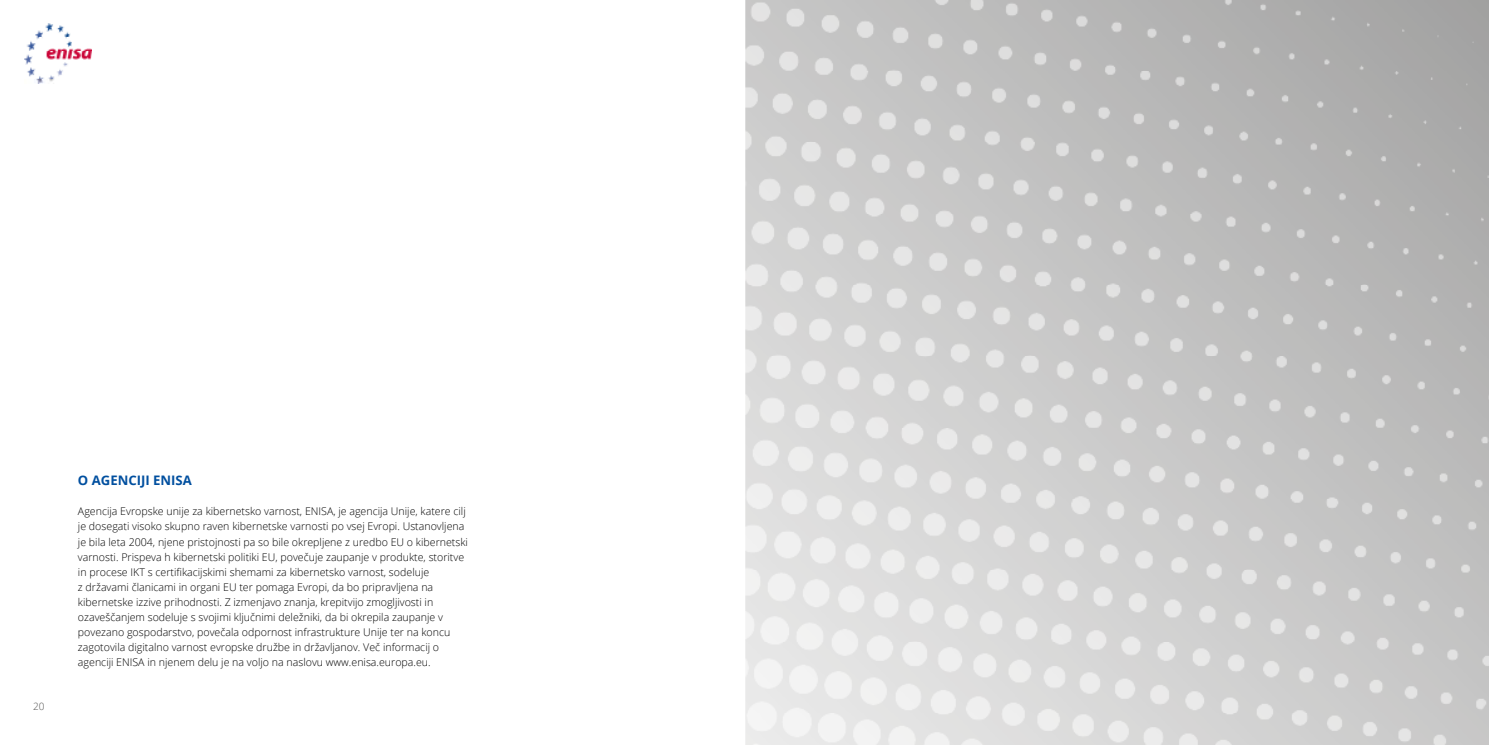
<style>
.page{position:relative;width:1489px;height:745px;background:#fff}
.page>*{position:absolute;margin:0;border:0;box-sizing:border-box;transform-origin:0 0}
.t1{font:700 13.12px "Open Sans";color:#004f9f}
.t2{font:300 10.62px/15px "Open Sans";color:#000}
.t3{font:300 10px "Open Sans";color:#575756}
</style>
<div class="page">
<img style="left:25px;top:23px;width:66px;height:61px">
<img style="left:745px;top:0;width:743px;height:744px">
<p class="t3" style="left:33px;top:699px;width:13px">20</p>
<p class="t1" style="left:78px;top:471px;width:115px">O AGENCIJI ENISA</p>
<p class="t2" style="left:78px;top:503px;width:391px">Agencija Evropske unije za kibernetsko varnost, ENISA, je agencija Unije, katere cilj je dosegati visoko skupno raven kibernetske varnosti po vsej Evropi. Ustanovljena je bila leta 2004, njene pristojnosti pa so bile okrepljene z uredbo EU o kibernetski varnosti. Prispeva h kibernetski politiki EU, povečuje zaupanje v produkte, storitve in procese IKT s certifikacijskimi shemami za kibernetsko varnost, sodeluje<br>z državami članicami in organi EU ter pomaga Evropi, da bo pripravljena na kibernetske izzive prihodnosti. Z izmenjavo znanja, krepitvijo zmogljivosti in ozaveščanjem sodeluje s svojimi ključnimi deležniki, da bi okrepila zaupanje v povezano gospodarstvo, povečala odpornost infrastrukture Unije ter na koncu zagotovila digitalno varnost evropske družbe in državljanov. Več informacij o agenciji ENISA in njenem delu je na voljo na naslovu www.enisa.europa.eu.</p>
</div>
